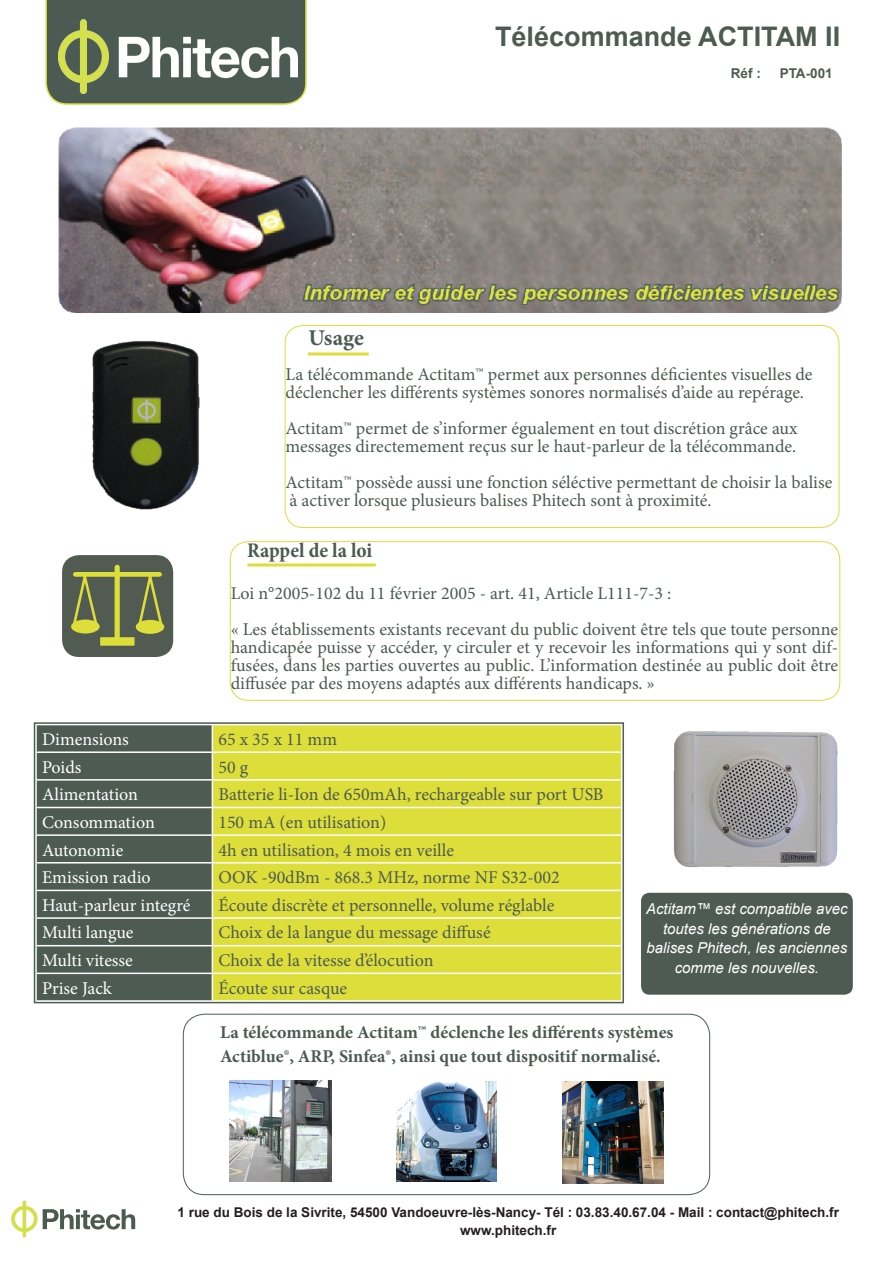
<style>
.page{position:relative;width:893px;height:1263px;background:#fff}
.page>*{position:absolute;margin:0;border:0;box-sizing:border-box;transform-origin:0 0}
.t1{font:700 27px "Arial";color:#4d5b52}
.t2{font:700 22.5px "Minion Pro";color:#4d5b52}
.t3{font:700 condensed 21px "Minion Pro";color:#4b5a52}
.t4{font:18px/18px "Minion Pro";color:#4b5a52;text-align:justify}
.t5{font:18px "Minion Pro";color:#4d5b52}
.t6{font:18px "Minion Pro";color:#fff}
.t7{font:700 18px "Minion Pro";color:#4b5a52}
.t8{font:italic 15px/19.5px "Arial";color:#fff;text-align:center}
.t9{font:700 13.5px "Arial";color:#231f20}
.t10{font:700 13.5px "Arial";color:#4d5b52}
</style>
<div class="page">
<div style="left:285px;top:325px;width:554px;height:203px;border:1px solid #ddde3a;border-radius:18px"></div>
<svg style="left:45px;top:0;width:262px;height:105px;background:#5b6856"></svg>
<img style="left:59px;top:19px;width:239px;height:75px">
<div style="left:230px;top:541px;width:610px;height:160px;border:1px solid #ddde3a;border-radius:18px"></div>
<hr style="left:247px;top:563px;width:129px;height:3px;background:#ddde3a">
<hr style="left:308px;top:352px;width:61px;height:3px;background:#ddde3a">
<svg style="left:62px;top:555px;width:111px;height:102px;background:#6a7152"></svg>
<div style="left:71px;top:619px;width:29px;height:14px;background:#ddde3a;border-radius:50%"></div>
<div style="left:136px;top:620px;width:28px;height:14px;background:#ddde3a;border-radius:50%"></div>
<div style="left:37px;top:725px;width:175px;height:275px;background:#4d5b52"></div>
<div style="left:213px;top:725px;width:408px;height:275px;background:#ddde3a"></div>
<hr style="left:35px;top:751px;width:177px;height:2px;background:#fff">
<hr style="left:35px;top:779px;width:177px;height:2px;background:#fff">
<hr style="left:35px;top:807px;width:177px;height:1px;background:#fff">
<hr style="left:35px;top:834px;width:177px;height:2px;background:#fff">
<hr style="left:35px;top:862px;width:177px;height:1px;background:#fff">
<hr style="left:35px;top:890px;width:177px;height:1px;background:#fff">
<hr style="left:35px;top:917px;width:177px;height:2px;background:#fff">
<hr style="left:35px;top:945px;width:177px;height:1px;background:#fff">
<hr style="left:35px;top:972px;width:177px;height:2px;background:#fff">
<hr style="left:212px;top:751px;width:410px;height:2px;background:#fff">
<hr style="left:212px;top:779px;width:410px;height:2px;background:#fff">
<hr style="left:212px;top:807px;width:410px;height:1px;background:#fff">
<hr style="left:212px;top:834px;width:410px;height:2px;background:#fff">
<hr style="left:212px;top:862px;width:410px;height:1px;background:#fff">
<hr style="left:212px;top:890px;width:410px;height:1px;background:#fff">
<hr style="left:212px;top:917px;width:410px;height:2px;background:#fff">
<hr style="left:212px;top:945px;width:410px;height:1px;background:#fff">
<hr style="left:212px;top:972px;width:410px;height:2px;background:#fff">
<svg style="left:212px;top:725px;width:1px;height:250px"></svg>
<div style="left:34px;top:722px;width:590px;height:281px;border:2px solid #4d5b52"></div>
<img style="left:230px;top:1080px;width:102px;height:101px">
<img style="left:397px;top:1082px;width:99px;height:99px">
<img style="left:562px;top:1081px;width:102px;height:102px">
<div style="left:183px;top:1014px;width:527px;height:181px;border:1px solid #4d5b52;border-radius:21px"></div>
<div style="left:641px;top:893px;width:212px;height:102px;background:#4d5b52;border-radius:9px"></div>
<img style="left:673px;top:731px;width:165px;height:136px">
<img style="left:92px;top:340px;width:108px;height:170px">
<img style="left:58px;top:127px;width:784px;height:186px">
<svg style="left:11px;top:1200px;width:124px;height:37px"></svg>
<p class="t1" style="left:495px;top:18px;width:347px">Télécommande ACTITAM II</p>
<p class="t10" style="left:731px;top:65px;width:31px">Réf :</p>
<p class="t10" style="left:780px;top:65px;width:54px">PTA-001</p>
<p class="t2" style="left:308px;top:322px;width:57px">Usage</p>
<p class="t4" style="left:285px;top:365px;width:528px">La télécommande Actitam™ permet aux personnes déficientes visuelles de</p>
<p class="t4" style="left:285px;top:383px;width:520px">déclencher les différents systèmes sonores normalisés d’aide au repérage.</p>
<p class="t4" style="left:285px;top:419px;width:514px">Actitam™ permet de s’informer égualement en tout discrétion grâce aux</p>
<p class="t4" style="left:285px;top:437px;width:512px">messages directemement reçus sur le haut-parleur de la télécommande.</p>
<p class="t4" style="left:285px;top:473px;width:548px">Actitam™ possède aussi une fonction séléctive permettant de choisir la balise</p>
<p class="t4" style="left:290px;top:491px;width:423px">à activer lorsque plusieurs balises Phitech sont à proximité.</p>
<p class="t3" style="left:247px;top:536px;width:127px">Rappel de la loi</p>
<p class="t4" style="left:231px;top:585px;width:442px">Loi n°2005-102 du 11 février 2005 - art. 41, Article L111-7-3 :</p>
<p class="t4" style="left:231px;top:621px;width:609px">« Les établissements existants recevant du public doivent être tels que toute personne handicapée puisse y accéder, y circuler et y recevoir les informations qui y sont dif&shy;fusées, dans les parties ouvertes au public. L’information destinée au public doit être diffusée par des moyens adaptés aux différents handicaps. »</p>
<p class="t6" style="left:42px;top:727px;width:88px">Dimensions</p>
<p class="t5" style="left:218px;top:727px;width:120px">65 x 35 x 11 mm</p>
<p class="t6" style="left:42px;top:755px;width:41px">Poids</p>
<p class="t5" style="left:218px;top:755px;width:31px">50 g</p>
<p class="t6" style="left:42px;top:782px;width:98px">Alimentation</p>
<p class="t5" style="left:218px;top:782px;width:387px">Batterie li-Ion de 650mAh, rechargeable sur port USB</p>
<p class="t6" style="left:42px;top:810px;width:114px">Consommation</p>
<p class="t5" style="left:218px;top:810px;width:169px">150 mA (en utilisation)</p>
<p class="t6" style="left:42px;top:838px;width:83px">Autonomie</p>
<p class="t5" style="left:218px;top:838px;width:237px">4h en utilisation, 4 mois en veille</p>
<p class="t6" style="left:42px;top:865px;width:110px">Emission radio</p>
<p class="t5" style="left:218px;top:865px;width:343px">OOK -90dBm - 868.3 MHz, norme NF S32-002</p>
<p class="t6" style="left:42px;top:893px;width:150px">Haut-parleur integré</p>
<p class="t5" style="left:218px;top:893px;width:337px">Écoute discrète et personnelle, volume réglable</p>
<p class="t6" style="left:42px;top:921px;width:93px">Multi langue</p>
<p class="t5" style="left:218px;top:921px;width:274px">Choix de la langue du message diffusé</p>
<p class="t6" style="left:42px;top:948px;width:92px">Multi vitesse</p>
<p class="t5" style="left:218px;top:948px;width:217px">Choix de la vitesse d’élocution</p>
<p class="t6" style="left:42px;top:976px;width:71px">Prise Jack</p>
<p class="t5" style="left:218px;top:976px;width:130px">Écoute sur casque</p>
<p class="t7" style="left:220px;top:1020px;width:455px">La télécommande Actitam™ déclenche les différents systèmes</p>
<p class="t7" style="left:220px;top:1044px;width:442px">Actiblue®, ARP, Sinfea®, ainsi que tout dispositif normalisé.</p>
<p class="t8" style="left:646px;top:899px;width:203px">Actitam™ est compatible avec toutes les générations de balises Phitech, les anciennes comme les nouvelles.</p>
<p class="t9" style="left:178px;top:1203px;width:663px">1 rue du Bois de la Sivrite, 54500 Vandoeuvre-lès-Nancy- Tél : 03.83.40.67.04 - Mail : contact@phitech.fr</p>
<p class="t9" style="left:460px;top:1221px;width:98px">www.phitech.fr</p>
</div>
